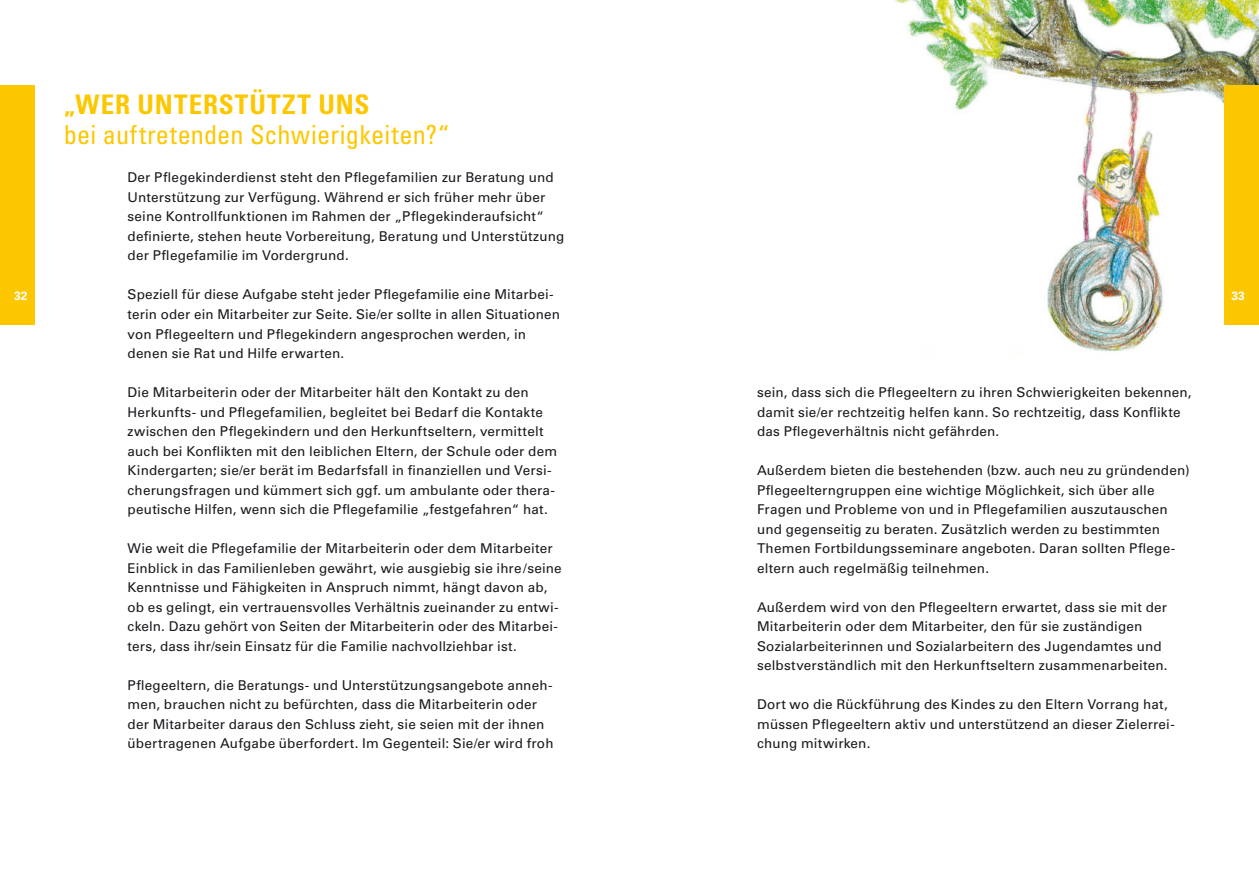
<style>
.page{position:relative;width:1259px;height:893px;background:#fff}
.page>*{position:absolute;margin:0;border:0;box-sizing:border-box;transform-origin:0 0}
.t1{font:700 condensed 27px "Univers LT";letter-spacing:.035em;color:#fdc700}
.t2{font:condensed 26.25px "Univers LT";letter-spacing:.01em;color:#fdc700}
.t3{font:13.5px/19.5px "Univers LT";letter-spacing:.01em;color:#1a171c}
.t4{font:700 12px "Univers LT";color:#fff}
</style>
<div class="page">
<img style="left:894px;top:0;width:365px;height:352px">
<div style="left:1225px;top:85px;width:34px;height:240px;background:#fdc700"></div>
<div style="left:0;top:85px;width:34px;height:240px;background:#fdc700"></div>
<h1 class="t1" style="left:64px;top:95px;width:307px">„WER UNTERSTÜTZT UNS</h1>
<h2 class="t2" style="left:64px;top:125px;width:387px">bei auftretenden Schwierigkeiten?“</h2>
<p class="t3" style="left:128px;top:169px;width:438px">Der Pflegekinderdienst steht den Pflegefamilien zur Beratung und Unterstützung zur Verfügung. Während er sich früher mehr über seine Kontrollfunktionen im Rahmen der „Pflegekinderaufsicht“ definierte, stehen heute Vorbereitung, Beratung und Unterstützung der Pflegefamilie im Vordergrund.</p>
<p class="t3" style="left:128px;top:286px;width:434px">Speziell für diese Aufgabe steht jeder Pflegefamilie eine Mitarbei&shy;terin oder ein Mitarbeiter zur Seite. Sie/er sollte in allen Situationen von Pflegeeltern und Pflegekindern angesprochen werden, in denen sie Rat und Hilfe erwarten.</p>
<p class="t3" style="left:128px;top:384px;width:431px">Die Mitarbeiterin oder der Mitarbeiter hält den Kontakt zu den Herkunfts- und Pflegefamilien, begleitet bei Bedarf die Kontakte zwischen den Pflegekindern und den Herkunftseltern, vermittelt auch bei Konflikten mit den leiblichen Eltern, der Schule oder dem Kindergarten; sie/er berät im Bedarfsfall in finanziellen und Versi&shy;cherungsfragen und kümmert sich ggf. um ambulante oder thera&shy;peutische Hilfen, wenn sich die Pflegefamilie „festgefahren“ hat.</p>
<p class="t3" style="left:128px;top:540px;width:436px">Wie weit die Pflegefamilie der Mitarbeiterin oder dem Mitarbeiter Einblick in das Familienleben gewährt, wie ausgiebig sie ihre/seine Kenntnisse und Fähigkeiten in Anspruch nimmt, hängt davon ab, ob es gelingt, ein vertrauensvolles Verhältnis zueinander zu entwi&shy;ckeln. Dazu gehört von Seiten der Mitarbeiterin oder des Mitarbei&shy;ters, dass ihr/sein Einsatz für die Familie nachvollziehbar ist.</p>
<p class="t3" style="left:128px;top:676px;width:427px">Pflegeeltern, die Beratungs- und Unterstützungsangebote anneh&shy;men, brauchen nicht zu befürchten, dass die Mitarbeiterin oder der Mitarbeiter daraus den Schluss zieht, sie seien mit der ihnen übertragenen Aufgabe überfordert. Im Gegenteil: Sie/er wird froh</p>
<p class="t4" style="left:14px;top:291px;width:15px">32</p>
<p class="t4" style="left:1231px;top:291px;width:15px">33</p>
<p class="t3" style="left:757px;top:384px;width:436px">sein, dass sich die Pflegeeltern zu ihren Schwierigkeiten bekennen, damit sie/er rechtzeitig helfen kann. So recht zeitig, dass Konflikte das Pflegeverhältnis nicht gefährden.</p>
<p class="t3" style="left:757px;top:462px;width:434px">Außerdem bieten die bestehenden (bzw. auch neu zu gründenden)<br>Pflegeelterngruppen eine wichtige Möglichkeit, sich über alle Fragen und Probleme von und in Pflegefamilien auszutauschen und gegenseitig zu beraten. Zusätzlich werden zu bestimmten Themen Fortbildungsseminare angeboten. Daran sollten Pflege&shy;eltern auch regelmäßig teilnehmen.</p>
<p class="t3" style="left:757px;top:598px;width:412px">Außerdem wird von den Pflegeeltern erwartet, dass sie mit der Mitarbeiterin oder dem Mitarbeiter, den für sie zuständigen Sozialarbeiterinnen und Sozialarbeitern des Jugendamtes und selbst verständlich mit den Herkunftseltern zusammenarbeiten.</p>
<p class="t3" style="left:757px;top:696px;width:419px">Dort wo die Rückführung des Kindes zu den Eltern Vorrang hat, müssen Pflegeeltern aktiv und unterstützend an dieser Zielerrei&shy;chung mitwirken.</p>
</div>
